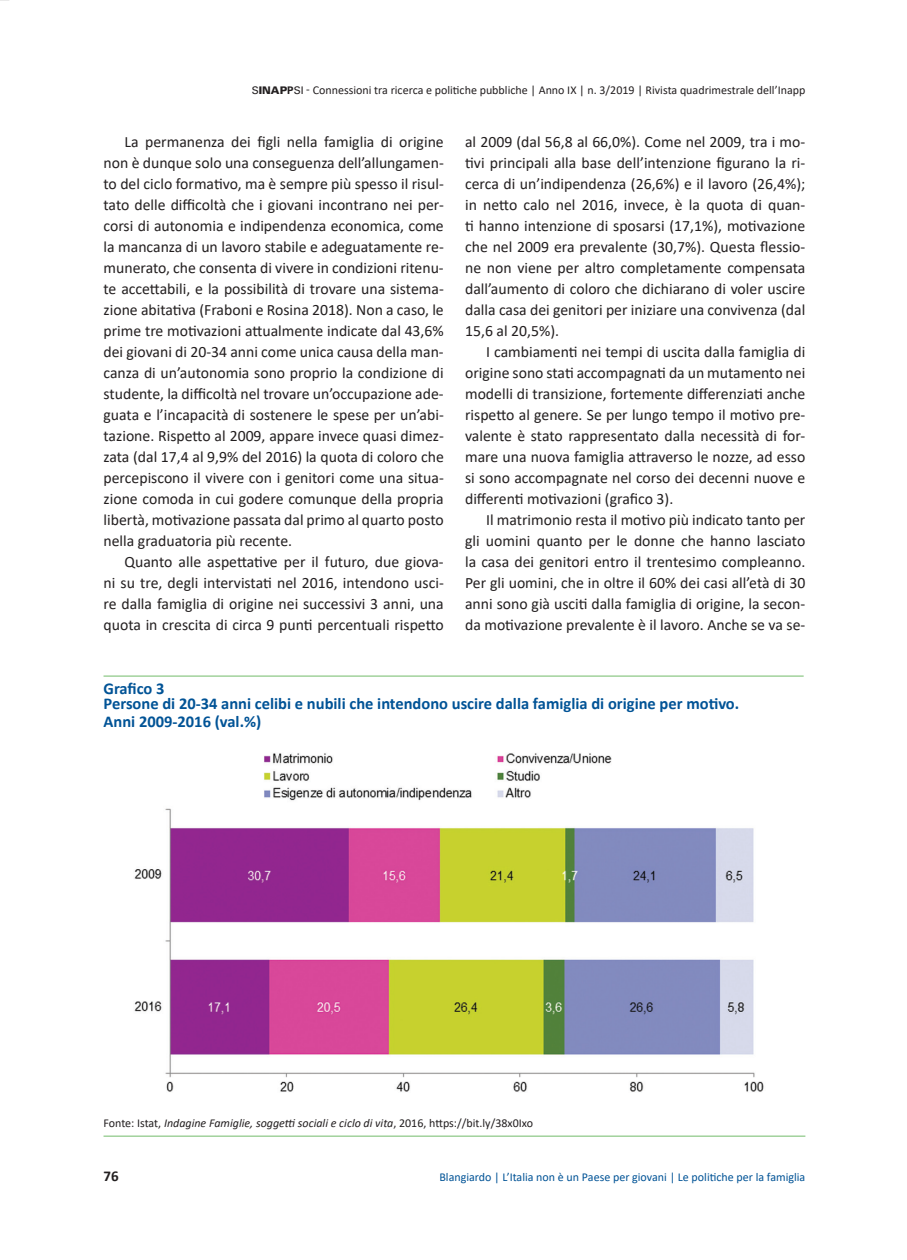
<style>
.page{position:relative;width:907px;height:1260px;background:#fff}
.page>*{position:absolute;margin:0;border:0;box-sizing:border-box;transform-origin:0 0}
.t1{font:700 16.5px/15px "Calibri";color:#015396}
.t2{font:15.75px/21px "Calibri";color:#231f20;text-align:justify}
.t3{font:700 15px "Calibri";color:#231f20}
.t4{font:12px "Calibri";color:#231f20}
.t5{font:italic 12px "Calibri";color:#231f20}
.t6{font:12px "Calibri";color:#015396}
.s1{font-family:"Univers LT";font-size:10.5px}
.s2{font-family:"Univers LT";font-weight:900;font-size:10.5px}
.s3{font-family:"Univers LT";font-weight:700;font-size:10.5px}
.s4{font-style:normal}
</style>
<div class="page">
<hr style="left:103px;top:1135px;width:702px;height:1px;background:#a1d29c">
<hr style="left:103px;top:675px;width:700px;height:1px;background:#a1d29c">
<img style="left:134px;top:753px;width:630px;height:338px">
<p class="t4" style="left:252px;top:81px;width:555px"><span class="s1">S</span><span class="s2">INAP</span><span class="s3">P</span><span class="s1">SI</span> - Connessioni tra ricerca e politiche pubbliche | Anno IX | n. 3/2019 | Rivista quadrimestrale dell’Inapp</p>
<p class="t2" style="left:103px;top:131px;width:342px;text-indent:21px">La permanenza dei figli nella famiglia di origine non è dunque solo una conseguenza dell’allungamen&shy;to del ciclo formativo, ma è sempre più spesso il risul&shy;tato delle difficoltà che i giovani incontrano nei per&shy;corsi di autonomia e indipendenza economica, come la mancanza di un lavoro stabile e adeguatamente re&shy;munerato, che consenta di vivere in condizioni ritenu&shy;te accettabili, e la possibilità di trovare una sistema&shy;zione abitativa (Fraboni e Rosina 2018). Non a caso, le prime tre motivazioni attualmente indicate dal 43,6% dei giovani di 20-34 anni come unica causa della man&shy;canza di un’autonomia sono proprio la condizione di studente, la difficoltà nel trovare un’occupazione ade&shy;guata e l’incapacità di sostenere le spese per un’abi&shy;tazione. Rispetto al 2009, appare invece quasi dimez&shy;zata (dal 17,4 al 9,9% del 2016) la quota di coloro che percepiscono il vivere con i genitori come una situa&shy;zione comoda in cui godere comunque della propria libertà, motivazione passata dal primo al quarto posto nella graduatoria più recente.</p>
<p class="t2" style="left:103px;top:551px;width:342px;text-indent:21px">Quanto alle aspettative per il futuro, due giova&shy;ni su tre, degli intervistati nel 2016, intendono usci&shy;re dalla famiglia di origine nei successivi 3 anni, una quota in crescita di circa 9 punti percentuali rispetto</p>
<p class="t2" style="left:465px;top:131px;width:342px">al 2009 (dal 56,8 al 66,0%). Come nel 2009, tra i mo&shy;tivi principali alla base dell’intenzione figurano la ri&shy;cerca di un’indipendenza (26,6%) e il lavoro (26,4%); in netto calo nel 2016, invece, è la quota di quan&shy;ti hanno intenzione di sposarsi (17,1%), motivazione che nel 2009 era prevalente (30,7%). Questa flessio&shy;ne non viene per altro completamente compensata dall’aumento di coloro che dichiarano di voler uscire dalla casa dei genitori per iniziare una convivenza (dal 15,6 al 20,5%).</p>
<p class="t2" style="left:465px;top:341px;width:342px;text-indent:21px">I cambiamenti nei tempi di uscita dalla famiglia di origine sono stati accompagnati da un mutamento nei modelli di transizione, fortemente differenziati anche rispetto al genere. Se per lungo tempo il motivo pre&shy;valente è stato rappresentato dalla necessità di for&shy;mare una nuova famiglia attraverso le nozze, ad esso si sono accompagnate nel corso dei decenni nuove e differenti motivazioni (grafico 3).</p>
<p class="t2" style="left:465px;top:509px;width:342px;text-indent:21px">Il matrimonio resta il motivo più indicato tanto per gli uomini quanto per le donne che hanno lasciato la casa dei genitori entro il trentesimo compleanno.<br>Per gli uomini, che in oltre il 60% dei casi all’età di 30 anni sono già usciti dalla famiglia di origine, la secon&shy;da motivazione prevalente è il lavoro. Anche se va se-</p>
<p class="t1" style="left:103px;top:680px;width:637px">Grafico 3<br>Persone di 20-34 anni celibi e nubili che intendono uscire dalla famiglia di origine per motivo.</p>
<p class="t1" style="left:103px;top:713px;width:159px">Anni 2009-2016 (val.%)</p>
<p class="t5" style="left:103px;top:1114px;width:431px"><span class="s4">Fonte: Istat,</span> Indagine Famiglie, soggetti sociali e ciclo di vita<span class="s4">, 2016, https://bit.ly/38x0Ixo</span></p>
<p class="t3" style="left:103px;top:1165px;width:17px">76</p>
<p class="t6" style="left:439px;top:1168px;width:367px">Blangiardo | L’Italia non è un Paese per giovani | Le politiche per la famiglia</p>
</div>
